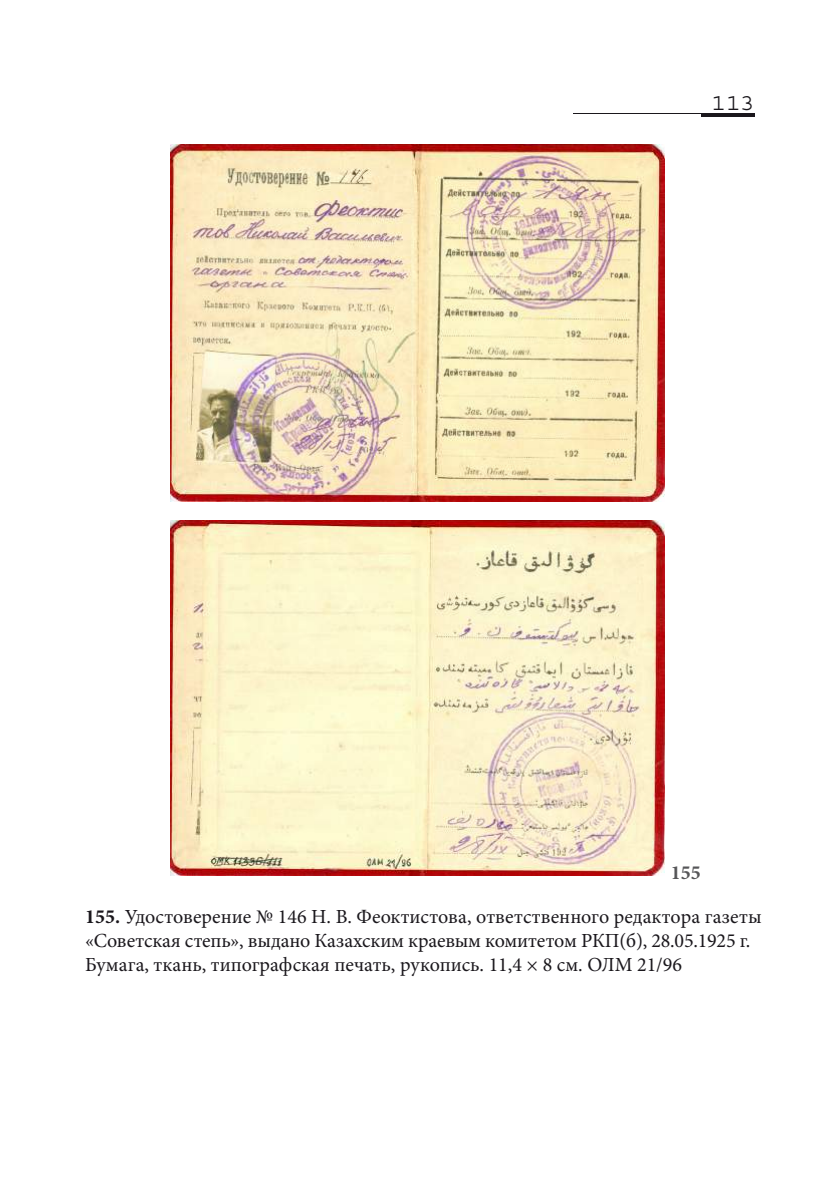
<style>
.page{position:relative;width:840px;height:1191px;background:#fff}
.page>*{position:absolute;margin:0;border:0;box-sizing:border-box;transform-origin:0 0}
.t1{font:24px "Courier Std";color:#1a171c}
.t2{font:20px/24px "Minion Pro";color:#1a171c}
.t3{font:700 20px "Minion Pro";color:#565658}
.s1{font-weight:700}
</style>
<div class="page">
<hr style="left:573px;top:113px;width:181px;height:4px;background:#1a171c">
<div style="left:561px;top:114px;width:139px;height:8px;background:#fff"></div>
<img style="left:171px;top:144px;width:493px;height:357px">
<img style="left:171px;top:520px;width:493px;height:356px">
<p class="t1" style="left:711px;top:89px;width:45px">113</p>
<p class="t3" style="left:670px;top:858px;width:31px">155</p>
<p class="t2" style="left:85px;top:905px;width:677px"><span class="s1">155.</span> Удостоверение № 146 Н. В. Феоктистова, ответственного редактора газеты «Советская степь», выдано Казахским краевым комитетом РКП(б), 28.05.1925 г.<br>Бумага, ткань, типографская печать, рукопись. 11,4 × 8 см. ОЛМ 21/96</p>
</div>
